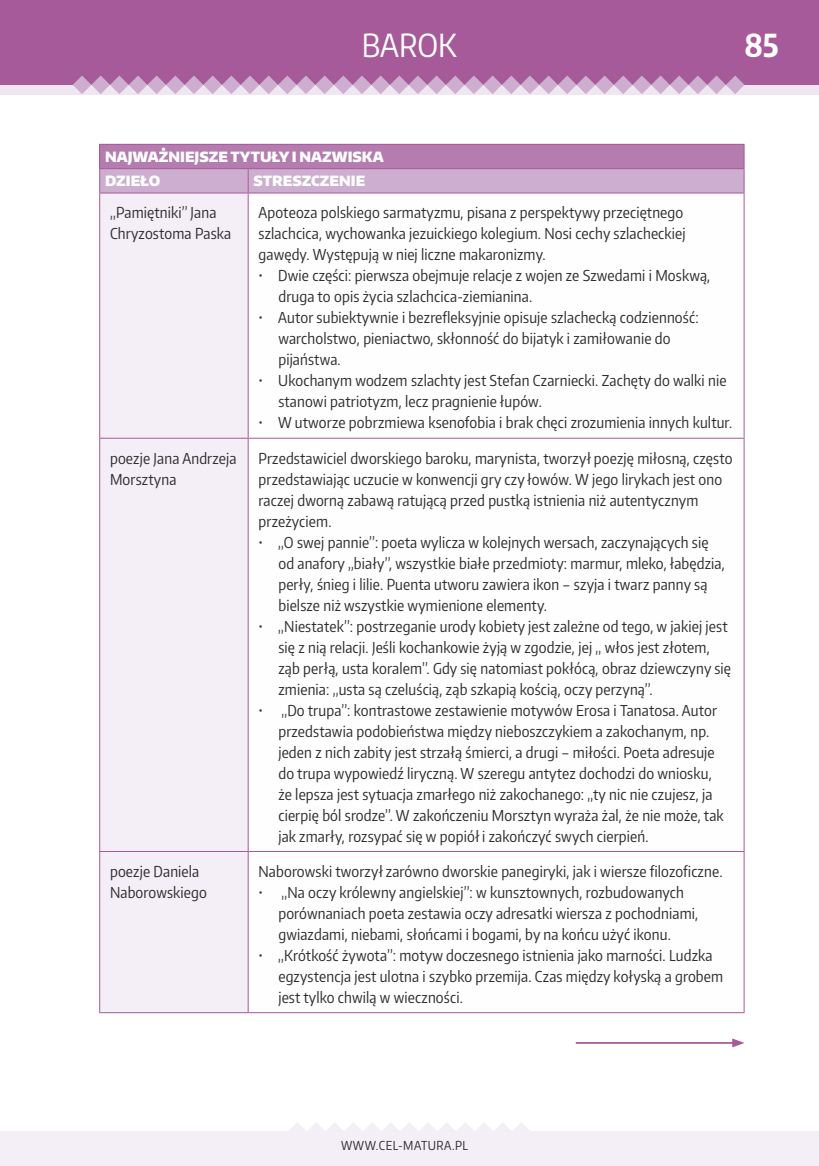
<style>
.page{position:relative;width:819px;height:1166px;background:#fff}
.page>*{position:absolute;margin:0;border:0;box-sizing:border-box;transform-origin:0 0}
.t1{font:31.5px "Encode Sans Condensed";color:#fefefe}
.t2{font:700 31.5px "Encode Sans Condensed";color:#fefefe}
.t3{font:14.88px/21px "Encode Sans Condensed";letter-spacing:.01em;color:#2e2e2d}
.t4{font:900 14px/24.3px "Encode Sans Normal";color:#fefefe}
.t5{font:12.25px "Encode Sans Condensed";letter-spacing:.04em;color:#2e2e2d}
</style>
<div class="page">
<div style="left:0;top:85px;width:819px;height:9px;background:#efe6f1"></div>
<div style="left:0;top:0;width:819px;height:85px;background:#a65a99"></div>
<div style="left:0;top:1131px;width:819px;height:35px;background:#f4eef6"></div>
<svg style="left:289px;top:1122px;width:241px;height:9px"></svg>
<svg style="left:73px;top:76px;width:671px;height:18px"></svg>
<div style="left:100px;top:194px;width:148px;height:818px;background:#f4eef6"></div>
<hr style="left:99px;top:144px;width:149px;height:1px;background:#a65a99">
<hr style="left:248px;top:144px;width:496px;height:1px;background:#a65a99">
<svg style="left:99px;top:145px;width:645px;height:48px;background:#c093be"></svg>
<hr style="left:99px;top:193px;width:149px;height:1px;background:#a65a99">
<hr style="left:99px;top:193px;width:1px;height:245px;background:#a65a99">
<hr style="left:248px;top:193px;width:496px;height:1px;background:#a65a99">
<hr style="left:248px;top:193px;width:1px;height:245px;background:#a65a99">
<hr style="left:743px;top:193px;width:1px;height:245px;background:#a65a99">
<hr style="left:99px;top:438px;width:149px;height:1px;background:#a65a99">
<hr style="left:99px;top:439px;width:1px;height:412px;background:#a65a99">
<hr style="left:248px;top:438px;width:496px;height:1px;background:#a65a99">
<hr style="left:248px;top:439px;width:1px;height:412px;background:#a65a99">
<hr style="left:743px;top:439px;width:1px;height:412px;background:#a65a99">
<hr style="left:99px;top:851px;width:149px;height:1px;background:#a65a99">
<hr style="left:99px;top:852px;width:1px;height:160px;background:#a65a99">
<hr style="left:248px;top:851px;width:496px;height:1px;background:#a65a99">
<hr style="left:248px;top:852px;width:1px;height:160px;background:#a65a99">
<hr style="left:743px;top:852px;width:1px;height:160px;background:#a65a99">
<hr style="left:99px;top:1012px;width:149px;height:1px;background:#a65a99">
<hr style="left:248px;top:1012px;width:496px;height:1px;background:#a65a99">
<hr style="left:575px;top:1042px;width:160px;height:2px;background:#a65a99">
<svg style="left:732px;top:1038px;width:12px;height:9px"></svg>
<h1 class="t1" style="left:362px;top:24px;width:97px">BAROK</h1>
<h1 class="t2" style="left:744px;top:24px;width:36px">85</h1>
<p class="t4" style="left:105px;top:144px;width:280px">NAJWAŻNIEJSZE TYTUŁY I NAZWISKA<br>DZIEŁO</p>
<p class="t4" style="left:253px;top:168px;width:113px">STRESZCZENIE</p>
<p class="t3" style="left:110px;top:202px;width:123px">„Pamiętniki” Jana<br>Chryzostoma Paska</p>
<p class="t3" style="left:258px;top:202px;width:428px">Apoteoza polskiego sarmatyzmu, pisana z perspektywy przeciętnego szlachcica, wychowanka jezuickiego kolegium. Nosi cechy szlacheckiej gawędy. Występują w niej liczne makaronizmy.</p>
<p class="t3" style="left:278px;top:265px;width:433px;text-indent:-20px">• Dwie części: pierwsza obejmuje relacje z wojen ze Szwedami i Moskwą, druga to opis życia szlachcica-ziemianina.</p>
<p class="t3" style="left:278px;top:307px;width:421px;text-indent:-20px">• Autor subiektywnie i bezrefleksyjnie opisuje szlachecką codzienność: warcholstwo, pieniactwo, skłonność do bijatyk i zamiłowanie do pijaństwa.</p>
<p class="t3" style="left:278px;top:370px;width:449px;text-indent:-20px">• Ukochanym wodzem szlachty jest Stefan Czarniecki. Zachęty do walki nie stanowi patriotyzm, lecz pragnienie łupów.</p>
<p class="t3" style="left:258px;top:412px;width:475px">• W utworze pobrzmiewa ksenofobia i brak chęci zrozumienia innych kultur.</p>
<p class="t3" style="left:110px;top:447px;width:128px">poezje Jana Andrzeja<br>Morsztyna</p>
<p class="t3" style="left:258px;top:447px;width:475px">Przedstawiciel dworskiego baroku, marynista, tworzył poezję miłosną, często przedstawiając uczucie w konwencji gry czy łowów. W jego lirykach jest ono raczej dworną zabawą ratującą przed pustką istnienia niż autentycznym przeżyciem.</p>
<p class="t3" style="left:278px;top:531px;width:448px;text-indent:-20px">• „O swej pannie”: poeta wylicza w kolejnych wersach, zaczynających się od anafory „biały”, wszystkie białe przedmioty: marmur, mleko, łabędzia, perły, śnieg i lilie. Puenta utworu zawiera ikon – szyja i twarz panny są bielsze niż wszystkie wymienione elementy.</p>
<p class="t3" style="left:278px;top:615px;width:454px;text-indent:-20px">• „Niestatek”: postrzeganie urody kobiety jest zależne od tego, w jakiej jest się z nią relacji. Jeśli kochankowie żyją w zgodzie, jej „ włos jest złotem, ząb perłą, usta koralem”. Gdy się natomiast pokłócą, obraz dziewczyny się zmienia: „usta są czeluścią, ząb szkapią kością, oczy perzyną”.</p>
<p class="t3" style="left:278px;top:699px;width:447px;text-indent:-20px">• „Do trupa”: kontrastowe zestawienie motywów Erosa i Tanatosa. Autor przedstawia podobieństwa między nieboszczykiem a zakochanym, np. jeden z nich zabity jest strzałą śmierci, a drugi – miłości. Poeta adresuje do trupa wypowiedź liryczną. W szeregu antytez dochodzi do wniosku, że lepsza jest sytuacja zmarłego niż zakochanego: „ty nic nie czujesz, ja cierpię ból srodze”. W zakończeniu Morsztyn wyraża żal, że nie może, tak jak zmarły, rozsypać się w popiół i zakończyć swych cierpień.</p>
<p class="t3" style="left:110px;top:860px;width:98px">poezje Daniela<br>Naborowskiego</p>
<p class="t3" style="left:258px;top:860px;width:465px">Naborowski tworzył zarówno dworskie panegiryki, jak i wiersze filozoficzne.</p>
<p class="t3" style="left:278px;top:881px;width:421px;text-indent:-20px">• „Na oczy królewny angielskiej”: w kunsztownych, rozbudowanych porównaniach poeta zestawia oczy adresatki wiersza z pochodniami, gwiazdami, niebami, słońcami i bogami, by na końcu użyć ikonu.</p>
<p class="t3" style="left:278px;top:944px;width:446px;text-indent:-20px">• „Krótkość żywota”: motyw doczesnego istnienia jako marności. Ludzka egzystencja jest ulotna i szybko przemija. Czas między kołyską a grobem jest tylko chwilą w wieczności.</p>
<p class="t5" style="left:341px;top:1137px;width:128px">WWW.CEL-MATURA.PL</p>
</div>
